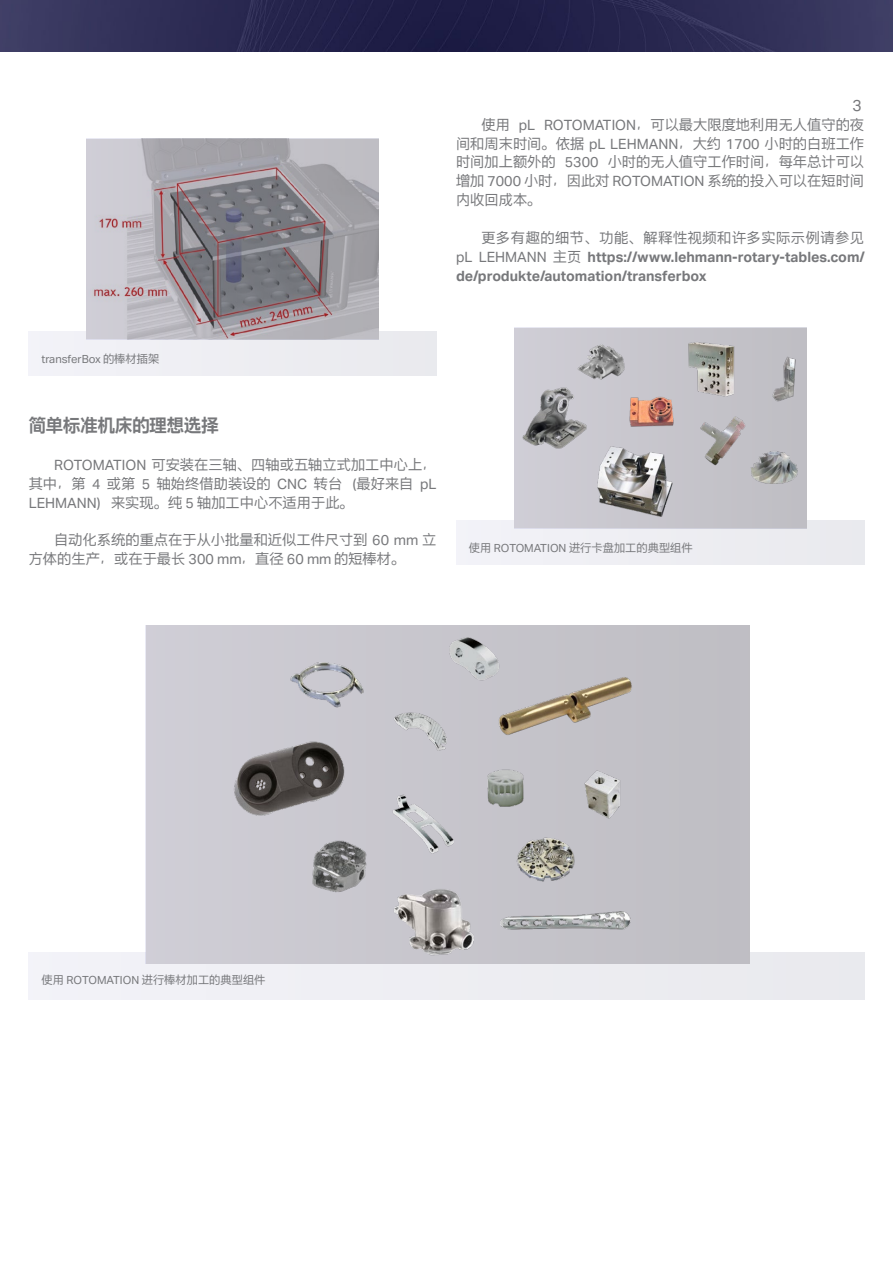
<style>
.page{position:relative;width:893px;height:1263px;background:#fff}
.page>*{position:absolute;margin:0;border:0;box-sizing:border-box;transform-origin:0 0}
.Zwischentitel{font:700 18px "Aktiv Grotesk CNSG";color:#77787b;scale:.96 1}
.t1{font:15.75px "Aktiv Grotesk CNSG";color:#77787b}
.Grundtext{font:14.25px/18.9px "Aktiv Grotesk CNSG";color:#77787b;text-align:justify}
.Grundtext-2{font:700 14.25px/18.9px "Aktiv Grotesk CNSG";color:#77787b;text-align:justify}
.Legende{font:11.25px "Aktiv Grotesk CNSG";color:#77787b}
.s1{font-weight:400}
</style>
<div class="page">
<img style="left:0;top:0;width:893px;height:51px">
<div style="left:29px;top:331px;width:408px;height:44px;background:#eeeef2"></div>
<div style="left:456px;top:520px;width:408px;height:44px;background:#eeeef2"></div>
<div style="left:514px;top:328px;width:292px;height:201px;background:#c5c4ca"></div>
<img style="left:514px;top:338px;width:284px;height:180px">
<div style="left:29px;top:952px;width:835px;height:47px;background:#eeeef2"></div>
<div style="left:146px;top:625px;width:603px;height:338px;background:linear-gradient(to right,#cfced6,#bebdc3)"></div>
<img style="left:234px;top:637px;width:398px;height:319px">
<img style="left:87px;top:139px;width:292px;height:201px">
<p class="t1" style="left:852px;top:94px;width:11px">3</p>
<p class="Grundtext" style="left:456px;top:114px;width:410px;text-indent:26px">使用 pL ROTOMATION，可以最大限度地利用无人值守的夜间和周末时间。依据 pL LEHMANN，大约 1700 小时的白班工作时间加上额外的 5300 小时的无人值守工作时间，每年总计可以增加 7000 小时，因此对 ROTOMATION 系统的投入可以在短时间内收回成本。</p>
<p class="Grundtext-2" style="left:456px;top:228px;width:410px;text-indent:26px"><span class="s1">更多有趣的细节、功能、解释性视频和许多实际示例请参见pL LEHMANN 主页</span> https://www.lehmann-rotary-tables.com/ de/produkte/automation/transferbox</p>
<p class="Legende" style="left:42px;top:351px;width:119px">transferBox 的棒材插架</p>
<p class="Zwischentitel" style="left:29px;top:413px;width:200px">简单标准机床的理想选择</p>
<p class="Grundtext" style="left:29px;top:455px;width:409px;text-indent:26px">ROTOMATION 可安装在三轴、四轴或五轴立式加工中心上，其中，第 4 或第 5 轴始终借助装设的 CNC 转台（最好来自 pL LEHMANN）来实现。纯 5 轴加工中心不适用于此。</p>
<p class="Grundtext" style="left:29px;top:530px;width:409px;text-indent:26px">自动化系统的重点在于从小批量和近似工件尺寸到 60 mm 立方体的生产，或在于最长 300 mm，直径 60 mm 的短棒材。</p>
<p class="Legende" style="left:469px;top:540px;width:225px">使用 ROTOMATION 进行卡盘加工的典型组件</p>
<p class="Legende" style="left:42px;top:972px;width:225px">使用 ROTOMATION 进行棒材加工的典型组件</p>
</div>
